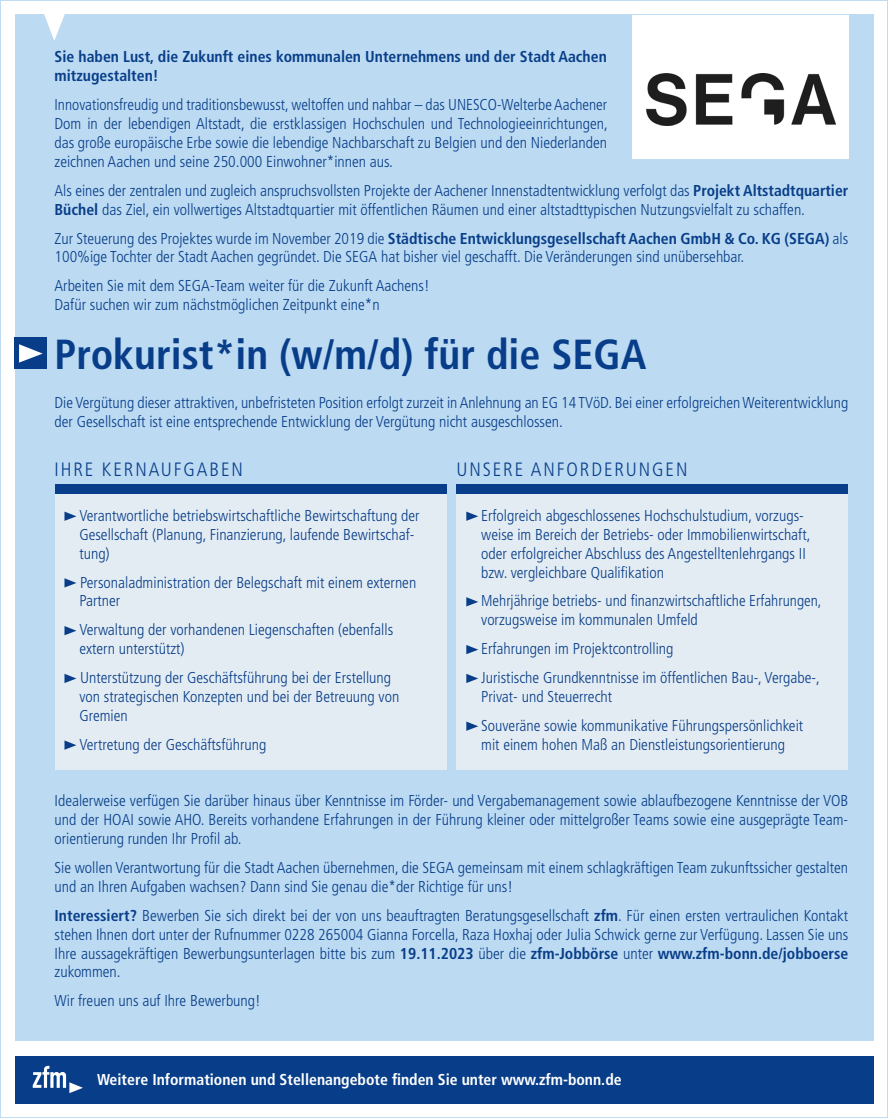
<style>
.page{position:relative;width:888px;height:1118px;background:#fff}
.page>*{position:absolute;margin:0;border:0;box-sizing:border-box;transform-origin:0 0}
.t1{font:700 condensed 42px "Frutiger LT Std";color:#083e89}
.t2{font:300 condensed 19.25px "Frutiger LT Std";letter-spacing:.1em;color:#083e89}
.t3{font:300 condensed 15.75px/18.9px "Frutiger LT Std";color:#083e89}
.t4{font:700 condensed 15.75px/18.9px "Frutiger LT Std";color:#083e89}
.t5{font:700 condensed 15.75px "Frutiger LT Std";color:#fff}
.s1{font-weight:700}
</style>
<div class="page">
<div style="left:15px;top:15px;width:858px;height:1025px;background:#bcdaf2"></div>
<svg style="left:39px;top:14px;width:31px;height:27px"></svg>
<div style="left:15px;top:338px;width:32px;height:31px;background:#083e89"></div>
<svg style="left:19px;top:344px;width:24px;height:18px"></svg>
<div style="left:55px;top:484px;width:391px;height:285px;background:#e4ecf3"></div>
<svg style="left:64px;top:511px;width:12px;height:9px"></svg>
<svg style="left:64px;top:578px;width:12px;height:9px"></svg>
<svg style="left:64px;top:626px;width:12px;height:9px"></svg>
<svg style="left:64px;top:673px;width:12px;height:10px"></svg>
<svg style="left:64px;top:740px;width:12px;height:9px"></svg>
<div style="left:55px;top:484px;width:391px;height:10px;background:#083e89"></div>
<div style="left:456px;top:484px;width:392px;height:285px;background:#e4ecf3"></div>
<svg style="left:466px;top:511px;width:12px;height:9px"></svg>
<svg style="left:466px;top:597px;width:12px;height:9px"></svg>
<svg style="left:466px;top:645px;width:12px;height:9px"></svg>
<svg style="left:466px;top:673px;width:12px;height:10px"></svg>
<svg style="left:466px;top:721px;width:12px;height:9px"></svg>
<div style="left:456px;top:484px;width:392px;height:10px;background:#083e89"></div>
<div style="left:15px;top:1055px;width:858px;height:47px;background:#083e89"></div>
<svg style="left:33px;top:1065px;width:50px;height:27px"></svg>
<div style="left:632px;top:15px;width:216px;height:144px;background:#fff"></div>
<img style="left:646px;top:74px;width:190px;height:51px">
<p class="t4" style="left:55px;top:48px;width:554px">Sie haben Lust, die Zukunft eines kommunalen Unternehmens und der Stadt Aachen mitzugestalten!</p>
<p class="t3" style="left:55px;top:95px;width:555px;text-align:justify">Innovationsfreudig und traditionsbewusst, weltoffen und nahbar – das UNESCO-Welterbe Aachener Dom in der lebendigen Altstadt, die erstklassigen Hochschulen und Technologieeinrichtungen, das große europäische Erbe sowie die lebendige Nachbarschaft zu Belgien und den Niederlanden zeichnen Aachen und seine 250.000 Einwohner*innen aus.</p>
<p class="t3" style="left:55px;top:181px;width:795px">Als eines der zentralen und zugleich anspruchsvollsten Projekte der Aachener Innenstadtentwicklung verfolgt das <span class="s1">Projekt Altstadtquartier<br>Büchel</span> das Ziel, ein vollwertiges Altstadtquartier mit öffentlichen Räumen und einer altstadttypischen Nutzungsvielfalt zu schaffen.</p>
<p class="t3" style="left:55px;top:229px;width:795px">Zur Steuerung des Projektes wurde im November 2019 die <span class="s1">Städtische Entwicklungsgesellschaft Aachen GmbH &amp; Co. KG (SEGA)</span> als<br>100%ige Tochter der Stadt Aachen gegründet. Die SEGA hat bisher viel geschafft. Die Veränderungen sind unübersehbar.</p>
<p class="t3" style="left:55px;top:276px;width:377px">Arbeiten Sie mit dem SEGA-Team weiter für die Zukunft Aachens!</p>
<p class="t3" style="left:55px;top:295px;width:327px">Dafür suchen wir zum nächstmöglichen Zeitpunkt eine*n</p>
<p class="t1" style="left:55px;top:329px;width:593px">Prokurist*in (w/m/d) für die SEGA</p>
<p class="t3" style="left:55px;top:393px;width:795px">Die Vergütung dieser attraktiven, unbefristeten Position erfolgt zurzeit in Anlehnung an EG 14 TVöD. Bei einer erfolgreichen Weiterentwicklung der Gesellschaft ist eine entsprechende Entwicklung der Vergütung nicht ausgeschlossen.</p>
<p class="t2" style="left:55px;top:458px;width:190px">IHRE KERNAUFGABEN</p>
<p class="t3" style="left:79px;top:506px;width:342px">Verantwortliche betriebswirtschaftliche Bewirtschaftung der<br>Gesellschaft (Planung, Finanzierung, laufende Bewirtschaf&shy;tung)</p>
<p class="t3" style="left:79px;top:572px;width:338px">Personaladministration der Belegschaft mit einem externen<br>Partner</p>
<p class="t3" style="left:79px;top:620px;width:315px">Verwaltung der vorhandenen Liegenschaften (ebenfalls extern unterstützt)</p>
<p class="t3" style="left:79px;top:668px;width:322px">Unterstützung der Geschäftsführung bei der Erstellung von strategischen Konzepten und bei der Betreuung von<br>Gremien</p>
<p class="t3" style="left:79px;top:734px;width:188px">Vertretung der Geschäftsführung</p>
<p class="t2" style="left:456px;top:458px;width:233px">UNSERE ANFORDERUNGEN</p>
<p class="t3" style="left:481px;top:506px;width:331px">Erfolgreich abgeschlossenes Hochschulstudium, vorzugs&shy;weise im Bereich der Betriebs- oder Immobilienwirtschaft, oder erfolgreicher Abschluss des Angestelltenlehrgangs II bzw. vergleichbare Qualifikation</p>
<p class="t3" style="left:481px;top:591px;width:342px">Mehrjährige betriebs- und finanzwirtschaftliche Erfahrungen, vorzugsweise im kommunalen Umfeld</p>
<p class="t3" style="left:481px;top:639px;width:194px">Erfahrungen im Projektcontrolling</p>
<p class="t3" style="left:481px;top:668px;width:340px">Juristische Grundkenntnisse im öffentlichen Bau-, Vergabe-,<br>Privat- und Steuerrecht</p>
<p class="t3" style="left:481px;top:716px;width:324px">Souveräne sowie kommunikative Führungspersönlichkeit mit einem hohen Maß an Dienstleistungsorientierung</p>
<p class="t3" style="left:55px;top:791px;width:795px;text-align:justify">Idealerweise verfügen Sie darüber hinaus über Kenntnisse im Förder- und Vergabemanagement sowie ablaufbezogene Kenntnisse der VOB und der HOAI sowie AHO. Bereits vorhandene Erfahrungen in der Führung kleiner oder mittelgroßer Teams sowie eine ausgeprägte Team&shy;orientierung runden Ihr Profil ab.</p>
<p class="t3" style="left:55px;top:858px;width:795px">Sie wollen Verantwortung für die Stadt Aachen übernehmen, die SEGA gemeinsam mit einem schlagkräftigen Team zukunftssicher gestalten und an Ihren Aufgaben wachsen? Dann sind Sie genau die*der Richtige für uns!</p>
<p class="t3" style="left:55px;top:905px;width:795px;text-align:justify"><span class="s1">Interessiert?</span> Bewerben Sie sich direkt bei der von uns beauftragten Beratungsgesellschaft <span class="s1">zfm</span>. Für einen ersten vertraulichen Kontakt stehen Ihnen dort unter der Rufnummer 0228 265004 Gianna Forcella, Raza Hoxhaj oder Julia Schwick gerne zur Verfügung. Lassen Sie uns Ihre aussagekräftigen Bewerbungsunterlagen bitte bis zum <span class="s1">19.11.2023</span> über die <span class="s1">zfm-Jobbörse</span> unter <span class="s1">www.zfm-bonn.de/jobboerse </span>zukommen.</p>
<p class="t3" style="left:55px;top:991px;width:208px">Wir freuen uns auf Ihre Bewerbung!</p>
<p class="t5" style="left:97px;top:1070px;width:526px">Weitere Informationen und Stellenangebote finden Sie unter www.zfm-bonn.de</p>
</div>
